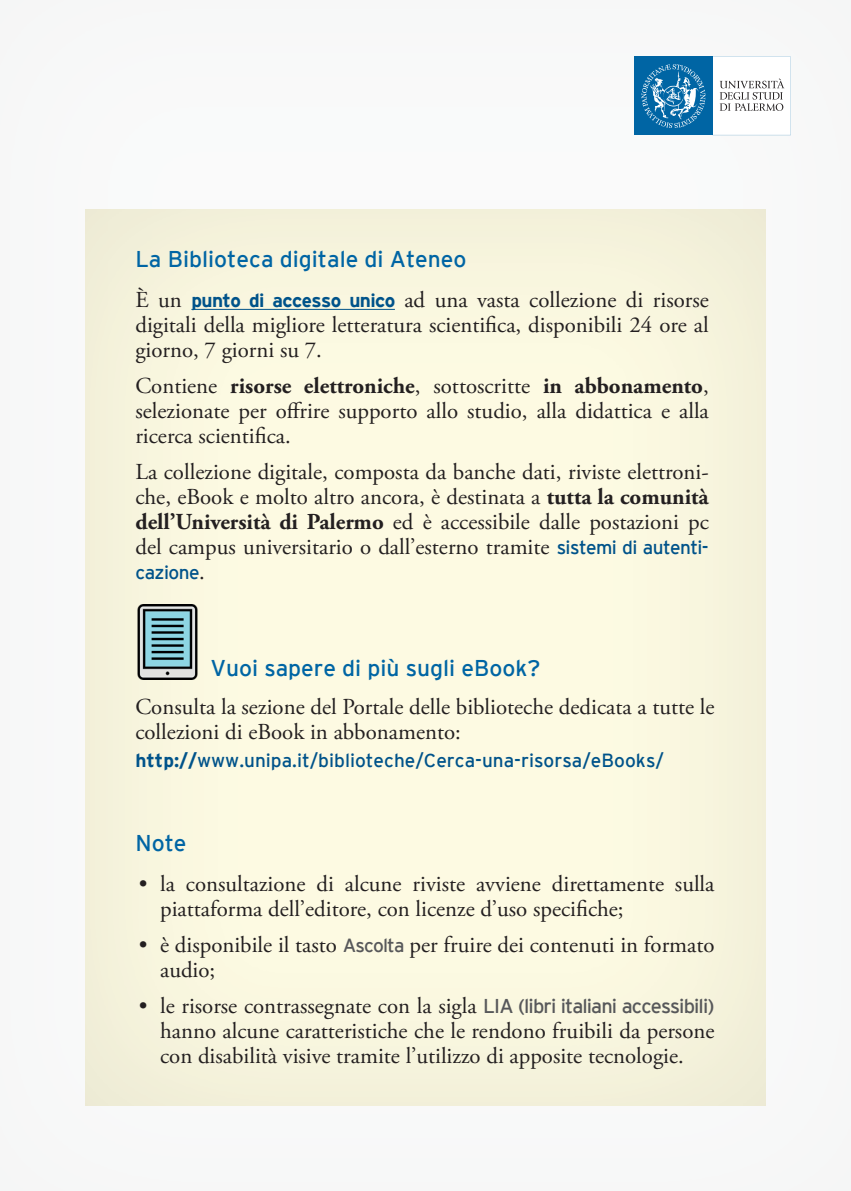
<style>
.page{position:relative;width:851px;height:1191px;background:#fff}
.page>*{position:absolute;margin:0;border:0;box-sizing:border-box;transform-origin:0 0}
.t1{font:22.8px/25px "Adobe Garamond Pro";color:#231f20;text-align:justify}
.t2{font:22.8px "Interstate";color:#0065a4}
.t3{font:19px "Interstate";color:#00538a}
.t4{font:19px "Interstate";letter-spacing:-.03em;color:#00538a}
.s1{font-family:"Interstate";font-weight:700;font-size:19px;color:#00538a}
.s2{font-weight:700}
.s3{font-family:"Interstate";font-size:19px;color:#00538a}
.s4{font-family:"Adobe Garamond Pro";font-size:22.8px;color:#231f20}
.s5{font-family:"Interstate";font-size:19px;color:#57585a}
.s6{font-family:"Interstate";font-size:20px;color:#57585a}
</style>
<div class="page">
<div style="left:0;top:0;width:850px;height:1191px;background:#f8f8f9"></div>
<svg style="left:712px;top:57px;width:73px;height:78px"></svg>
<div style="left:634px;top:57px;width:78px;height:78px;background:#0065a4"></div>
<svg style="left:641px;top:64px;width:64px;height:64px"></svg>
<div style="left:84px;top:208px;width:683px;height:899px;background:#fbf8e0"></div>
<hr style="left:191px;top:309px;width:204px;height:1px;background:#00538a">
<img style="left:137px;top:604px;width:61px;height:75px">
<p class="t2" style="left:135px;top:246px;width:332px">La Biblioteca digitale di Ateneo</p>
<p class="t1" style="left:135px;top:288px;width:575px">È un <span class="s1">punto di accesso unico</span> ad una vasta collezione di risorse digitali della migliore letteratura scientifica, disponibili 24 ore al giorno, 7 giorni su 7.</p>
<p class="t1" style="left:135px;top:374px;width:575px">Contiene <span class="s2">risorse elettroniche</span>, sottoscritte <span class="s2">in abbonamento</span>, selezionate per offrire supporto allo studio, alla didattica e alla ricerca scientifica.</p>
<p class="t1" style="left:135px;top:460px;width:575px">La collezione digitale, composta da banche dati, riviste elettroni&shy;che, eBook e molto altro ancora, è destinata a <span class="s2">tutta la comunità dell’Università di Palermo</span> ed è accessibile dalle postazioni pc del campus universitario o dall’esterno tramite <span class="s3">sistemi di autenti-</span></p>
<p class="t4" style="left:135px;top:562px;width:71px">cazione<span class="s4">.</span></p>
<p class="t2" style="left:210px;top:655px;width:332px">Vuoi sapere di più sugli eBook?</p>
<p class="t1" style="left:135px;top:695px;width:580px">Consulta la sezione del Portale delle biblioteche dedicata a tutte le collezioni di eBook in abbonamento:</p>
<p class="t3" style="left:135px;top:749px;width:530px"><span class="s2">http://</span>www.unipa.it/biblioteche/Cerca-una-risorsa/eBooks/</p>
<p class="t2" style="left:135px;top:830px;width:53px">Note</p>
<p class="t1" style="left:160px;top:871px;width:555px;text-indent:-21px">• la consultazione di alcune riviste avviene direttamente sulla piattaforma dell’editore, con licenze d’uso specifiche;</p>
<p class="t1" style="left:160px;top:932px;width:556px;text-indent:-21px">• è disponibile il tasto <span class="s5">Ascolta</span> per fruire dei contenuti in formato audio;</p>
<p class="t1" style="left:160px;top:993px;width:555px;text-indent:-21px">• le risorse contrassegnate con la sigla <span class="s6">LIA (libri italiani accessibili) </span>hanno alcune caratteristiche che le rendono fruibili da persone con disabilità visive tramite l’utilizzo di apposite tecnologie.</p>
</div>
